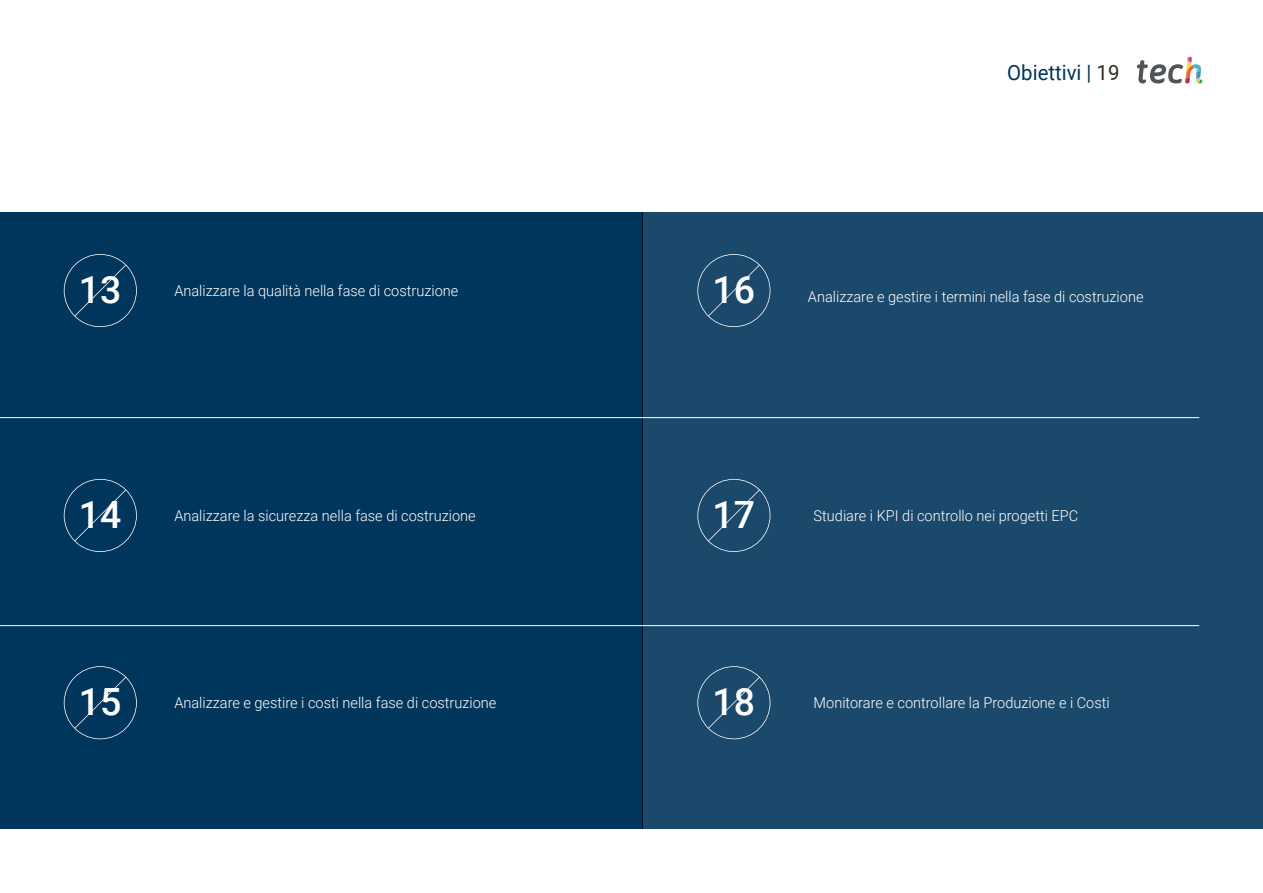
<style>
.page{position:relative;width:1263px;height:893px;background:#fff}
.page>*{position:absolute;margin:0;border:0;box-sizing:border-box;transform-origin:0 0}
.t1{font:500 37.5px "Roboto";color:#fff}
.t2{font:21px "Roboto";color:#00355e}
.t3{font:300 15px "Roboto";color:#fff}
.s1{color:#312e20}
</style>
<div class="page">
<div style="left:0;top:213px;width:642px;height:616px;background:#00355c"></div>
<div style="left:642px;top:213px;width:621px;height:616px;background:#1a496c"></div>
<svg style="left:64px;top:254px;width:73px;height:73px"></svg>
<svg style="left:697px;top:254px;width:73px;height:73px"></svg>
<svg style="left:64px;top:479px;width:73px;height:73px"></svg>
<svg style="left:697px;top:479px;width:73px;height:73px"></svg>
<svg style="left:64px;top:666px;width:73px;height:73px"></svg>
<svg style="left:697px;top:666px;width:73px;height:73px"></svg>
<hr style="left:0;top:625px;width:1199px;height:1px;background:#fff">
<hr style="left:0;top:417px;width:1199px;height:1px;background:#fff">
<svg style="left:1137px;top:57px;width:65px;height:27px"></svg>
<h2 class="t2" style="left:1007px;top:57px;width:114px">Obiettivi | <span class="s1">19</span></h2>
<h1 class="t1" style="left:79px;top:264px;width:44px">13</h1>
<h1 class="t1" style="left:713px;top:264px;width:44px">16</h1>
<p class="t3" style="left:174px;top:280px;width:285px">Analizzare la qualità nella fase di costruzione</p>
<p class="t3" style="left:808px;top:286px;width:337px">Analizzare e gestire i termini nella fase di costruzione</p>
<h1 class="t1" style="left:79px;top:489px;width:44px">14</h1>
<h1 class="t1" style="left:713px;top:489px;width:44px">17</h1>
<p class="t3" style="left:174px;top:505px;width:303px">Analizzare la sicurezza nella fase di costruzione</p>
<p class="t3" style="left:814px;top:505px;width:266px">Studiare i KPI di controllo nei progetti EPC</p>
<h1 class="t1" style="left:79px;top:676px;width:44px">15</h1>
<h1 class="t1" style="left:713px;top:676px;width:44px">18</h1>
<p class="t3" style="left:174px;top:692px;width:323px">Analizzare e gestire i costi nella fase di costruzione</p>
<p class="t3" style="left:814px;top:692px;width:298px">Monitorare e controllare la Produzione e i Costi</p>
</div>
